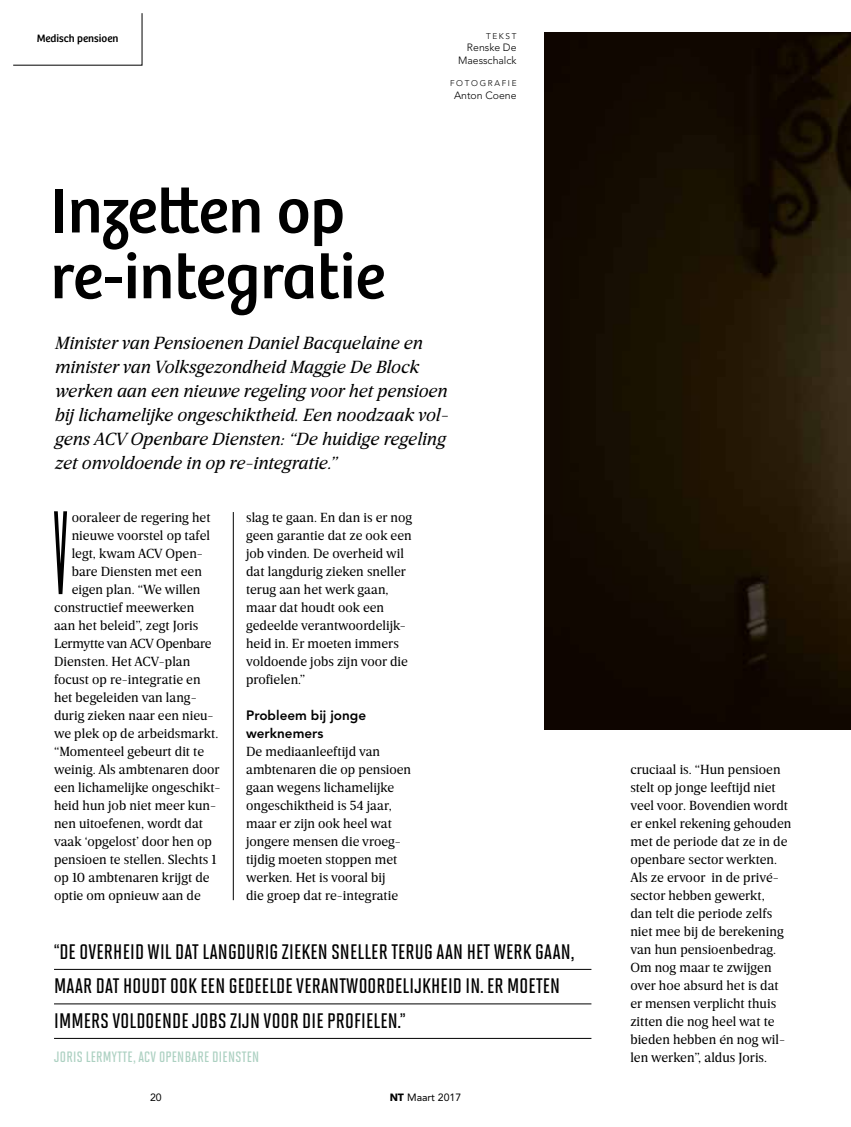
<style>
.page{position:relative;width:851px;height:1127px;background:#fff}
.page>*{position:absolute;margin:0;border:0;box-sizing:border-box;transform-origin:0 0}
.t1{font:103.5px "Tall Skinny Condensed";color:#000}
.t2{font:64.65px/65.7px "Bree";color:#000}
.t3{font:600 21px/34.5px "Solano Gothic MVB";letter-spacing:.01em;color:#000}
.t4{font:italic 18px/24px "Breve News";color:#000}
.t5{font:600 15px "Solano Gothic MVB";letter-spacing:.02em;color:#add1c2}
.t6{font:13.5px/18px "Breve News";color:#000}
.t7{font:800 13.5px/18px "Avenir LT";color:#000}
.t8{font:13.5px "Breve News";letter-spacing:-.02em;color:#000}
.t9{font:11.1px "Bree";color:#000}
.t10{font:300 10.5px/12.6px "Avenir LT";color:#000;text-align:right}
.t11{font:10.5px "Avenir";color:#000}
.t12{font:300 8.25px "Avenir LT";letter-spacing:.2em;color:#000}
.s1{font-family:"Avenir Next LT Pro";font-weight:700}
</style>
<div class="page">
<svg style="left:13px;top:13px;width:129px;height:52px"></svg>
<img style="left:544px;top:33px;width:306px;height:696px">
<hr style="left:54px;top:969px;width:537px;height:1px;background:#000">
<hr style="left:54px;top:1003px;width:537px;height:1px;background:#000">
<hr style="left:54px;top:1038px;width:537px;height:1px;background:#000">
<hr style="left:233px;top:512px;width:1px;height:388px;background:#000">
<p class="t9" style="left:37px;top:32px;width:83px">Medisch pensioen</p>
<h2 class="t2" style="left:51px;top:179px;width:336px">Inzetten op re-integratie</h2>
<p class="t12" style="left:486px;top:31px;width:32px">TEKST</p>
<p class="t10" style="left:458px;top:41px;width:60px">Renske De<br>Maesschalck</p>
<p class="t12" style="left:450px;top:79px;width:68px">FOTOGRAFIE</p>
<p class="t10" style="left:454px;top:89px;width:64px">Anton Coene</p>
<p class="t4" style="left:54px;top:331px;width:395px">Minister van Pensioenen Daniel Bacquelaine en minister van Volksgezondheid Maggie De Block werken aan een nieuwe regeling voor het pensioen bij lichamelijke ongeschiktheid. Een noodzaak vol&shy;gens ACV Openbare Diensten: “De huidige regeling zet onvoldoende in op re-integratie.”</p>
<h1 class="t1" style="left:53px;top:503px;width:18px">V</h1>
<p class="t6" style="left:72px;top:509px;width:140px">ooraleer de regering het</p>
<p class="t6" style="left:72px;top:527px;width:140px">nieuwe voorstel op tafel</p>
<p class="t6" style="left:72px;top:545px;width:133px">legt, kwam ACV Open-</p>
<p class="t6" style="left:72px;top:563px;width:132px">bare Diensten met een</p>
<p class="t6" style="left:72px;top:581px;width:130px">eigen plan. “We willen</p>
<p class="t6" style="left:54px;top:599px;width:142px">constructief meewerken</p>
<p class="t6" style="left:54px;top:617px;width:146px">aan het beleid”, zegt Joris</p>
<p class="t8" style="left:54px;top:636px;width:159px">Lermytte van ACV Openbare</p>
<p class="t6" style="left:54px;top:653px;width:138px">Diensten. Het ACV-plan</p>
<p class="t6" style="left:54px;top:671px;width:148px">focust op re-integratie en</p>
<p class="t6" style="left:54px;top:689px;width:144px">het begeleiden van lang-</p>
<p class="t6" style="left:54px;top:707px;width:161px">durig zieken naar een nieu-</p>
<p class="t6" style="left:54px;top:725px;width:166px">we plek op de arbeidsmarkt.</p>
<p class="t6" style="left:54px;top:743px;width:151px">“Momenteel gebeurt dit te</p>
<p class="t6" style="left:54px;top:761px;width:167px">weinig. Als ambtenaren door</p>
<p class="t6" style="left:54px;top:779px;width:168px">een lichamelijke ongeschikt-</p>
<p class="t6" style="left:54px;top:797px;width:164px">heid hun job niet meer kun-</p>
<p class="t6" style="left:54px;top:815px;width:150px">nen uitoefenen, wordt dat</p>
<p class="t6" style="left:54px;top:833px;width:159px">vaak ‘opgelost’ door hen op</p>
<p class="t6" style="left:54px;top:851px;width:164px">pensioen te stellen. Slechts 1</p>
<p class="t6" style="left:54px;top:869px;width:157px">op 10 ambtenaren krijgt de</p>
<p class="t6" style="left:54px;top:887px;width:148px">optie om opnieuw aan de</p>
<p class="t6" style="left:246px;top:509px;width:167px">slag te gaan. En dan is er nog geen garantie dat ze ook een job vinden. De overheid wil dat langdurig zieken sneller terug aan het werk gaan, maar dat houdt ook een gedeelde verantwoordelijk&shy;heid in. Er moeten immers voldoende jobs zijn voor die profielen.”</p>
<p class="t7" style="left:246px;top:706px;width:122px">Probleem bij jonge werknemers</p>
<p class="t6" style="left:246px;top:742px;width:166px">De mediaanleeftijd van ambtenaren die op pensioen gaan wegens lichamelijke ongeschiktheid is 54 jaar, maar er zijn ook heel wat jongere mensen die vroeg&shy;tijdig moeten stoppen met werken. Het is vooral bij<br>die groep dat re-integratie</p>
<h3 class="t3" style="left:54px;top:934px;width:521px">“DE OVERHEID WIL DAT LANGDURIG ZIEKEN SNELLER TERUG AAN HET WERK GAAN,<br>MAAR DAT HOUDT OOK EEN GEDEELDE VERANTWOORDELIJKHEID IN. ER MOETEN<br>IMMERS VOLDOENDE JOBS ZIJN VOOR DIE PROFIELEN.”</h3>
<p class="t5" style="left:54px;top:1049px;width:206px">JORIS LERMYTTE, ACV OPENBARE DIENSTEN</p>
<p class="t11" style="left:150px;top:1091px;width:13px">20</p>
<p class="t11" style="left:389px;top:1091px;width:73px"><span class="s1">NT</span> Maart 2017</p>
<p class="t6" style="left:630px;top:760px;width:162px">cruciaal is. “Hun pensioen stelt op jonge leeftijd niet veel voor. Bovendien wordt er enkel rekening gehouden met de periode dat ze in de openbare sector werkten.<br>Als ze ervoor in de privé&shy;sector hebben gewerkt,<br>dan telt die periode zelfs niet mee bij de berekening van hun pensioenbedrag.<br>Om nog maar te zwijgen over hoe absurd het is dat er mensen verplicht thuis zitten die nog heel wat te bieden hebben én nog wil&shy;len werken”, aldus Joris.</p>
</div>
